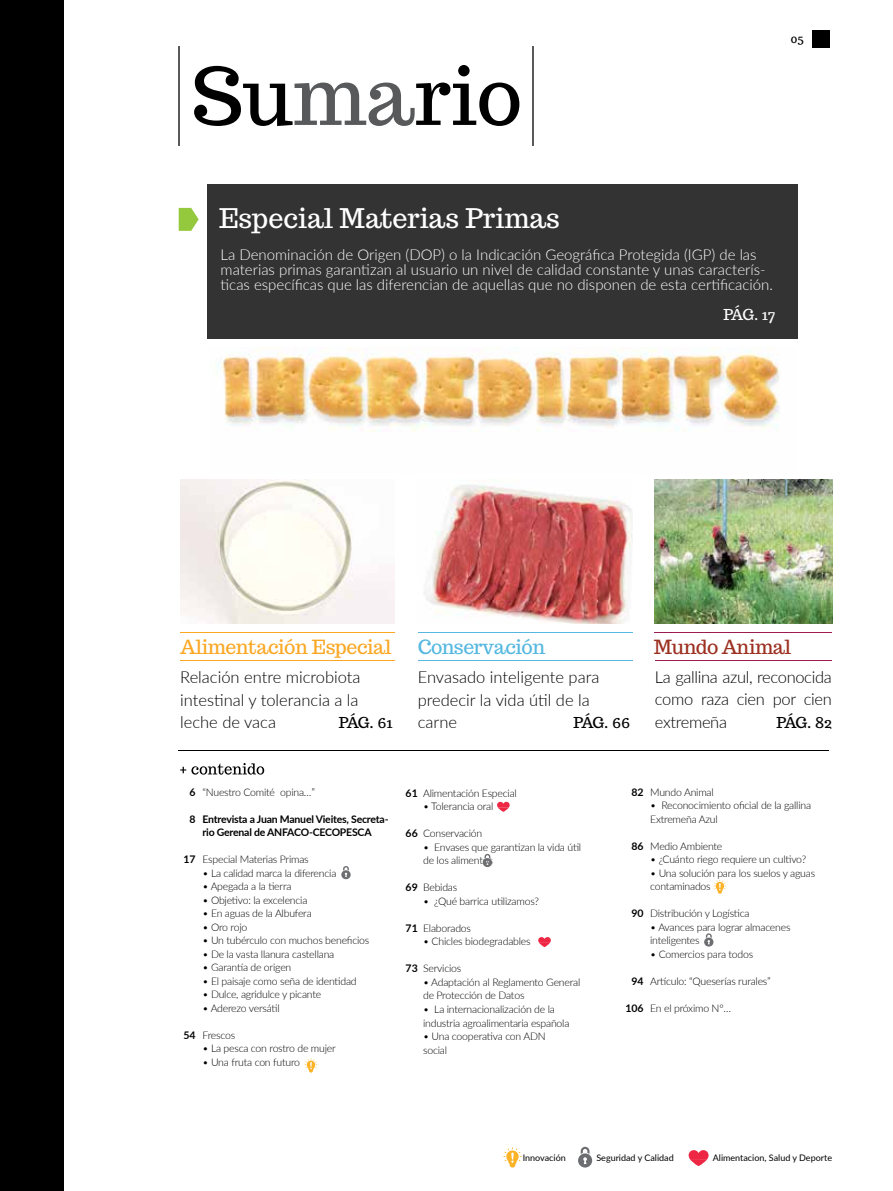
<style>
.page{position:relative;width:893px;height:1191px;background:#fff}
.page>*{position:absolute;margin:0;border:0;box-sizing:border-box;transform-origin:0 0}
.t1{font:27px "Trocchi";color:#fff}
.t2{font:19.5px "Trocchi";letter-spacing:-.02em;color:#faa824}
.t3{font:19.5px "Trocchi";letter-spacing:-.02em;color:#56b8e0}
.t4{font:19.5px "Trocchi";letter-spacing:-.02em;color:#9c3021}
.t5{font:300 16.5px/22.5px "Lato";color:#000}
.t6{font:300 15px/15px "Lato";color:#fff}
.t7{font:15px "Trocchi";letter-spacing:-.075em;color:#000}
.t8{font:15px "Trocchi";color:#fff}
.t9{font:12px "Trocchi";color:#000}
.t10{font:300 10.5px/13.5px "Lato";letter-spacing:-.02em;color:#000}
.t11{font:700 10.5px/13.5px "Lato";letter-spacing:-.02em;color:#000}
.t12{font:9px "Lato";color:#000}
</style>
<div class="page">
<img style="left:217px;top:347px;width:562px;height:85px">
<img style="left:180px;top:479px;width:215px;height:144px">
<img style="left:424px;top:479px;width:209px;height:144px">
<div style="left:0;top:0;width:64px;height:1191px;background:#000"></div>
<svg style="left:194px;top:65px;width:325px;height:61px"></svg>
<hr style="left:178px;top:46px;width:2px;height:99px;background:#58595b">
<hr style="left:532px;top:46px;width:1px;height:99px;background:#58595b">
<hr style="left:178px;top:750px;width:651px;height:1px;background:#000">
<svg style="left:180px;top:763px;width:84px;height:11px"></svg>
<hr style="left:180px;top:631px;width:215px;height:1px;background:#faa824">
<hr style="left:418px;top:631px;width:214px;height:1px;background:#56b8e0">
<hr style="left:654px;top:631px;width:178px;height:1px;background:#9e1d51">
<hr style="left:180px;top:660px;width:215px;height:1px;background:#faa824">
<hr style="left:418px;top:660px;width:214px;height:1px;background:#56b8e0">
<hr style="left:655px;top:660px;width:177px;height:1px;background:#9e1d51">
<div style="left:812px;top:30px;width:18px;height:18px;background:#000"></div>
<div style="left:207px;top:184px;width:590px;height:154px;background:#333"></div>
<svg style="left:179px;top:208px;width:20px;height:23px"></svg>
<svg style="left:689px;top:1150px;width:20px;height:16px"></svg>
<svg style="left:497px;top:801px;width:13px;height:11px"></svg>
<svg style="left:538px;top:937px;width:13px;height:10px"></svg>
<svg style="left:578px;top:1146px;width:14px;height:21px"></svg>
<svg style="left:341px;top:866px;width:10px;height:13px"></svg>
<svg style="left:483px;top:854px;width:9px;height:13px"></svg>
<svg style="left:704px;top:933px;width:9px;height:13px"></svg>
<svg style="left:503px;top:1147px;width:19px;height:20px"></svg>
<svg style="left:305px;top:1058px;width:12px;height:14px"></svg>
<svg style="left:714px;top:879px;width:12px;height:14px"></svg>
<img style="left:654px;top:479px;width:178px;height:144px">
<p class="t9" style="left:791px;top:30px;width:14px">05</p>
<h1 class="t1" style="left:219px;top:200px;width:342px">Especial Materias Primas</h1>
<p class="t6" style="left:221px;top:247px;width:554px">La Denominación de Origen (DOP) o la Indicación Geográfica Protegida (IGP) de las materias primas garantizan al usuario un nivel de calidad constante y unas caracterís&shy;ticas específicas que las diferencian de aquellas que no disponen de esta certificación.</p>
<h3 class="t8" style="left:723px;top:305px;width:54px">PÁG. 17</h3>
<h2 class="t2" style="left:180px;top:634px;width:213px">Alimentación Especial</h2>
<h2 class="t3" style="left:418px;top:634px;width:129px">Conservación</h2>
<h2 class="t4" style="left:654px;top:634px;width:139px">Mundo Animal</h2>
<h3 class="t5" style="left:180px;top:665px;width:182px">Relación entre microbiota intestinal y tolerancia a la leche de vaca</h3>
<h3 class="t7" style="left:339px;top:713px;width:55px">PÁG. 61</h3>
<h3 class="t5" style="left:418px;top:665px;width:183px">Envasado inteligente para predecir la vida útil de la carne</h3>
<h3 class="t7" style="left:574px;top:713px;width:58px">PÁG. 66</h3>
<h3 class="t5" style="left:655px;top:664px;width:178px;text-align:justify">La gallina azul, reconocida como raza cien por cien extremeña</h3>
<h3 class="t7" style="left:776px;top:712px;width:57px">PÁG. 82</h3>
<p class="t10" style="left:202px;top:785px;width:114px">“Nuestro Comité opina…”</p>
<p class="t11" style="left:202px;top:811px;width:188px">Entrevista a Juan Manuel Vieites, Secreta&shy;rio Gerenal de ANFACO-CECOPESCA</p>
<p class="t10" style="left:202px;top:852px;width:108px">Especial Materias Primas</p>
<p class="t10" style="left:202px;top:866px;width:135px">• La calidad marca la diferencia</p>
<p class="t10" style="left:202px;top:879px;width:91px">• Apegada a la tierra</p>
<p class="t10" style="left:202px;top:893px;width:106px">• Objetivo: la excelencia</p>
<p class="t10" style="left:202px;top:906px;width:111px">• En aguas de la Albufera</p>
<p class="t10" style="left:202px;top:920px;width:46px">• Oro rojo</p>
<p class="t10" style="left:202px;top:933px;width:168px">• Un tubérculo con muchos beneficios</p>
<p class="t10" style="left:202px;top:947px;width:133px">• De la vasta llanura castellana</p>
<p class="t10" style="left:202px;top:960px;width:90px">• Garantía de origen</p>
<p class="t10" style="left:202px;top:974px;width:156px">• El paisaje como seña de identidad</p>
<p class="t10" style="left:202px;top:987px;width:120px">• Dulce, agridulce y picante</p>
<p class="t10" style="left:202px;top:1001px;width:79px">• Aderezo versátil</p>
<p class="t10" style="left:202px;top:1028px;width:34px">Frescos</p>
<p class="t10" style="left:202px;top:1041px;width:135px">• La pesca con rostro de mujer</p>
<p class="t10" style="left:202px;top:1055px;width:99px">• Una fruta con futuro</p>
<p class="t11" style="left:190px;top:784px;width:8px">6</p>
<p class="t11" style="left:190px;top:811px;width:8px">8</p>
<p class="t11" style="left:183px;top:852px;width:14px">17</p>
<p class="t11" style="left:183px;top:1027px;width:14px">54</p>
<p class="t10" style="left:423px;top:786px;width:95px">Alimentación Especial</p>
<p class="t10" style="left:423px;top:799px;width:72px">• Tolerancia oral</p>
<p class="t10" style="left:423px;top:826px;width:61px">Conservación</p>
<p class="t10" style="left:423px;top:840px;width:160px">• Envases que garantizan la vida útil de los alimentos</p>
<p class="t10" style="left:423px;top:880px;width:36px">Bebidas</p>
<p class="t10" style="left:423px;top:894px;width:117px">• ¿Qué barrica utilizamos?</p>
<p class="t10" style="left:423px;top:921px;width:49px">Elaborados</p>
<p class="t10" style="left:423px;top:934px;width:109px">• Chicles biodegradables</p>
<p class="t10" style="left:423px;top:961px;width:40px">Servicios</p>
<p class="t10" style="left:423px;top:975px;width:159px">• Adaptación al Reglamento General de Protección de Datos</p>
<p class="t10" style="left:423px;top:1002px;width:148px">• La internacionalización de la industria agroalimentaria española</p>
<p class="t10" style="left:423px;top:1029px;width:124px">• Una cooperativa con ADN social</p>
<p class="t11" style="left:406px;top:786px;width:14px">61</p>
<p class="t11" style="left:406px;top:826px;width:14px">66</p>
<p class="t11" style="left:406px;top:880px;width:14px">69</p>
<p class="t11" style="left:406px;top:921px;width:14px">71</p>
<p class="t11" style="left:406px;top:961px;width:14px">73</p>
<p class="t11" style="left:631px;top:784px;width:14px">82</p>
<p class="t10" style="left:650px;top:785px;width:65px">Mundo Animal</p>
<p class="t10" style="left:650px;top:798px;width:162px">• Reconocimiento oficial de la gallina<br>Extremeña Azul</p>
<p class="t10" style="left:650px;top:839px;width:74px">Medio Ambiente</p>
<p class="t10" style="left:650px;top:852px;width:158px">• ¿Cuánto riego requiere un cultivo?</p>
<p class="t10" style="left:650px;top:866px;width:166px">• Una solución para los suelos y aguas contaminados</p>
<p class="t10" style="left:650px;top:906px;width:101px">Distribución y Logística</p>
<p class="t10" style="left:650px;top:920px;width:142px">• Avances para lograr almacenes inteligentes</p>
<p class="t10" style="left:650px;top:947px;width:105px">• Comercios para todos</p>
<p class="t10" style="left:650px;top:974px;width:122px">Artículo: “Queserías rurales”</p>
<p class="t10" style="left:650px;top:1001px;width:82px">En el próximo Nº…</p>
<p class="t11" style="left:631px;top:838px;width:14px">86</p>
<p class="t11" style="left:631px;top:906px;width:14px">90</p>
<p class="t11" style="left:631px;top:973px;width:14px">94</p>
<p class="t11" style="left:625px;top:1000px;width:20px">106</p>
<p class="t12" style="left:523px;top:1151px;width:45px">Innovación</p>
<p class="t12" style="left:596px;top:1151px;width:79px">Seguridad y Calidad</p>
<p class="t12" style="left:713px;top:1151px;width:121px">Alimentacion, Salud y Deporte</p>
</div>
